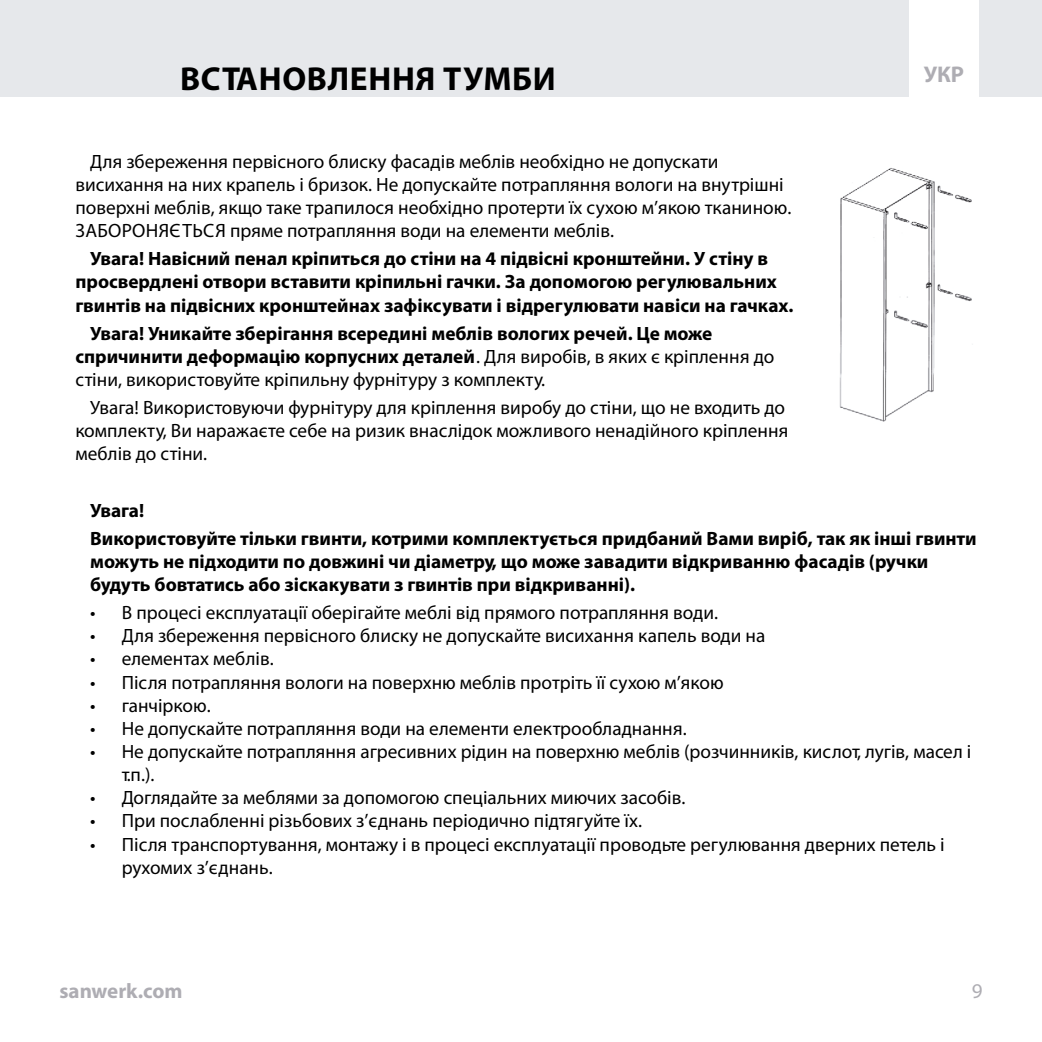
<style>
.page{position:relative;width:1042px;height:1042px;background:#fff}
.page>*{position:absolute;margin:0;border:0;box-sizing:border-box;transform-origin:0 0}
.t1{font:700 33.25px "Myriad Pro";letter-spacing:.02em;color:#000}
.t2{font:700 22.75px "Myriad Pro";color:#aeadb3}
.t3{font:700 21px "Myriad Pro";color:#aeadb3}
.t4{font:21px "Myriad Pro";color:#aeadb3}
.t5{font:19.25px/23.1px "Myriad Pro";color:#000}
.t6{font:700 19.25px/23.1px "Myriad Pro";color:#000}
.s1{font-weight:400}
</style>
<div class="page">
<h1 class="t1" style="left:180px;top:57px;width:377px">ВСТАНОВЛЕННЯ ТУМБИ</h1>
<p class="t5" style="left:75px;top:149px;width:717px;text-indent:15px">Для збереження первісного блиску фасадів меблів необхідно не допускати висихання на них крапель і бризок. Не допускайте потрапляння вологи на внутрішні поверхні меблів, якщо таке трапилося необхідно протерти їх сухою м’якою тканиною.<br>ЗАБОРОНЯЄТЬСЯ пряме потрапляння води на елементи меблів.</p>
<p class="t6" style="left:75px;top:247px;width:720px;text-indent:15px">Увага! Навісний пенал кріпиться до стіни на 4 підвісні кронштейни. У стіну в просвердлені отвори вставити кріпильні гачки. За допомогою регулювальних гвинтів на підвісних кронштейнах зафіксувати і відрегулювати навіси на гачках.</p>
<p class="t6" style="left:75px;top:321px;width:700px;text-indent:15px">Увага! Уникайте зберігання всередині меблів вологих речей. Це може спричинити деформацію корпусних деталей<span class="s1">. Для виробів, в яких є кріплення до стіни, використовуйте кріпильну фурнітуру з комплекту.</span></p>
<p class="t5" style="left:75px;top:396px;width:714px;text-indent:15px">Увага! Використовуючи фурнітуру для кріплення виробу до стіни, що не входить до комплекту, Ви наражаєте себе на ризик внаслідок можливого ненадійного кріплення меблів до стіни.</p>
<p class="t2" style="left:924px;top:60px;width:42px">УКР</p>
<p class="t6" style="left:90px;top:495px;width:888px;line-height:28.2px">Увага!<br>Використовуйте тільки гвинти, котрими комплектується придбаний Вами виріб, так як інші гвинти</p>
<p class="t6" style="left:90px;top:549px;width:839px">можуть не підходити по довжині чи діаметру, що може завадити відкриванню фасадів (ручки будуть бовтатись або зіскакувати з гвинтів при відкриванні).</p>
<p class="t5" style="left:90px;top:601px;width:629px">• В процесі експлуатації оберігайте меблі від прямого потрапляння води.</p>
<p class="t5" style="left:90px;top:624px;width:677px">• Для збереження первісного блиску не допускайте висихання капель води на</p>
<p class="t5" style="left:90px;top:647px;width:185px">• елементах меблів.</p>
<p class="t5" style="left:90px;top:670px;width:635px">• Після потрапляння вологи на поверхню меблів протріть її сухою м’якою</p>
<p class="t5" style="left:90px;top:693px;width:122px">• ганчіркою.</p>
<p class="t5" style="left:90px;top:716px;width:598px">• Не допускайте потрапляння води на елементи електрообладнання.</p>
<p class="t5" style="left:122px;top:740px;width:851px;text-indent:-32px">• Не допускайте потрапляння агресивних рідин на поверхню меблів (розчинників, кислот, лугів, масел і т.п.).</p>
<p class="t5" style="left:90px;top:786px;width:597px">• Доглядайте за меблями за допомогою спеціальних миючих засобів.</p>
<p class="t5" style="left:90px;top:809px;width:553px">• При послабленні різьбових з’єднань періодично підтягуйте їх.</p>
<p class="t5" style="left:122px;top:832px;width:824px;text-indent:-32px">• Після транспортування, монтажу і в процесі експлуатації проводьте регулювання дверних петель і рухомих з’єднань.</p>
<p class="t3" style="left:60px;top:977px;width:125px">sanwerk.com</p>
<p class="t4" style="left:971px;top:978px;width:12px">9</p>
</div>
